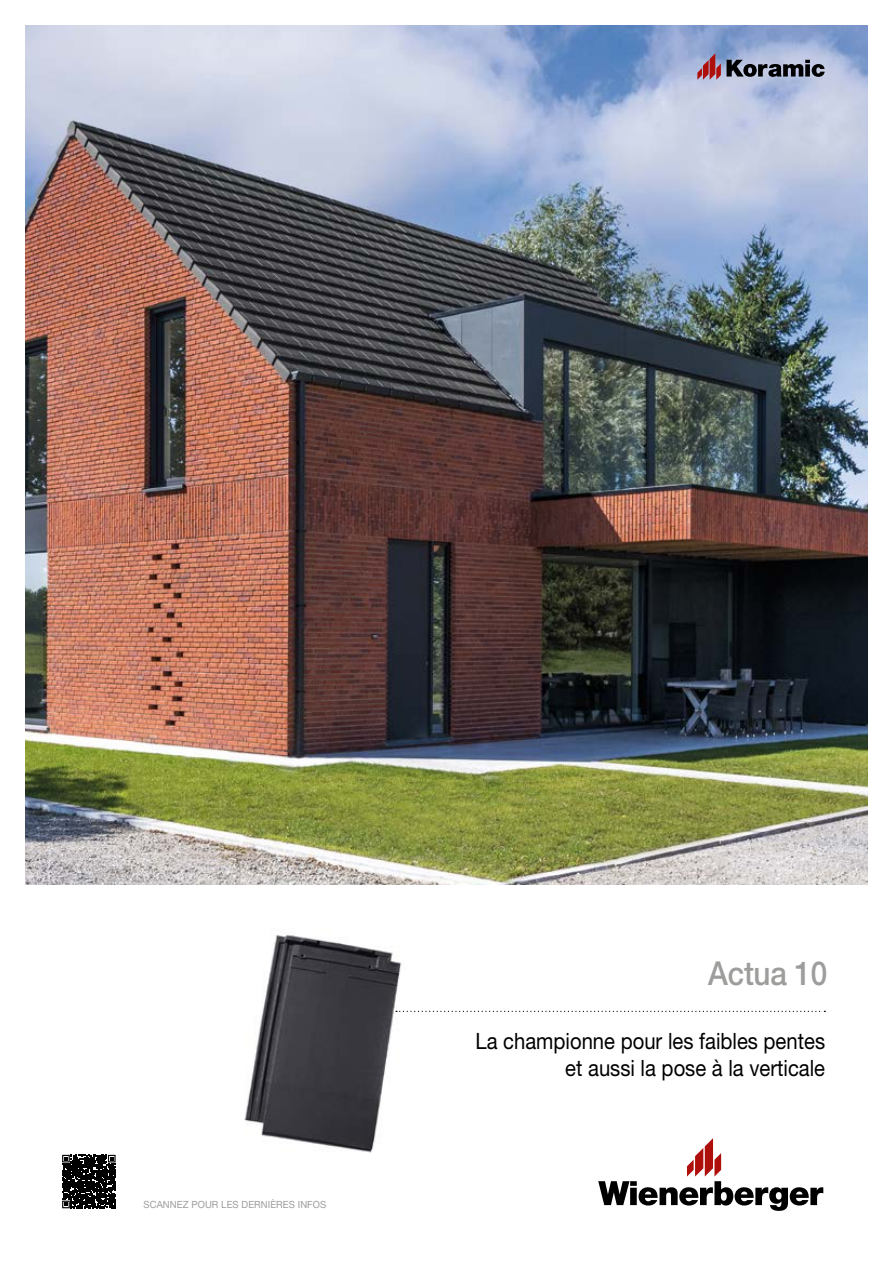
<style>
.page{position:relative;width:893px;height:1263px;background:#fff}
.page>*{position:absolute;margin:0;border:0;box-sizing:border-box;transform-origin:0 0}
.t1{font:500 33px "Helvetica Neue LT Std";letter-spacing:-.01em;color:#9d9d9c;scale:.9 1}
.t2{font:22.5px/27px "Helvetica Neue LT Std";color:#000;text-align:right;scale:.9 1}
.t3{font:9.9px "Helvetica Neue LT Std";letter-spacing:.01em;color:#9d9d9c;scale:.96 1}
</style>
<div class="page">
<img style="left:211px;top:884px;width:228px;height:269px">
<svg style="left:396px;top:1011px;width:429px;height:1px"></svg>
<img style="left:26px;top:26px;width:841px;height:858px">
<svg style="left:598px;top:1138px;width:225px;height:73px"></svg>
<svg style="left:697px;top:53px;width:128px;height:27px;background:#858094"></svg>
<div style="left:60px;top:1153px;width:58px;height:57px;background:linear-gradient(to bottom,#fff,#fff)"></div>
<svg style="left:62px;top:1155px;width:54px;height:53px;background:#222"></svg>
<p class="t3" style="left:144px;top:1199px;width:192px">SCANNEZ POUR LES DERNIÈRES INFOS</p>
<h1 class="t1" style="left:708px;top:953px;width:134px">Actua 10</h1>
<p class="t2" style="left:476px;top:1027px;width:390px">La championne pour les faibles pentes et aussi la pose à la verticale</p>
</div>
